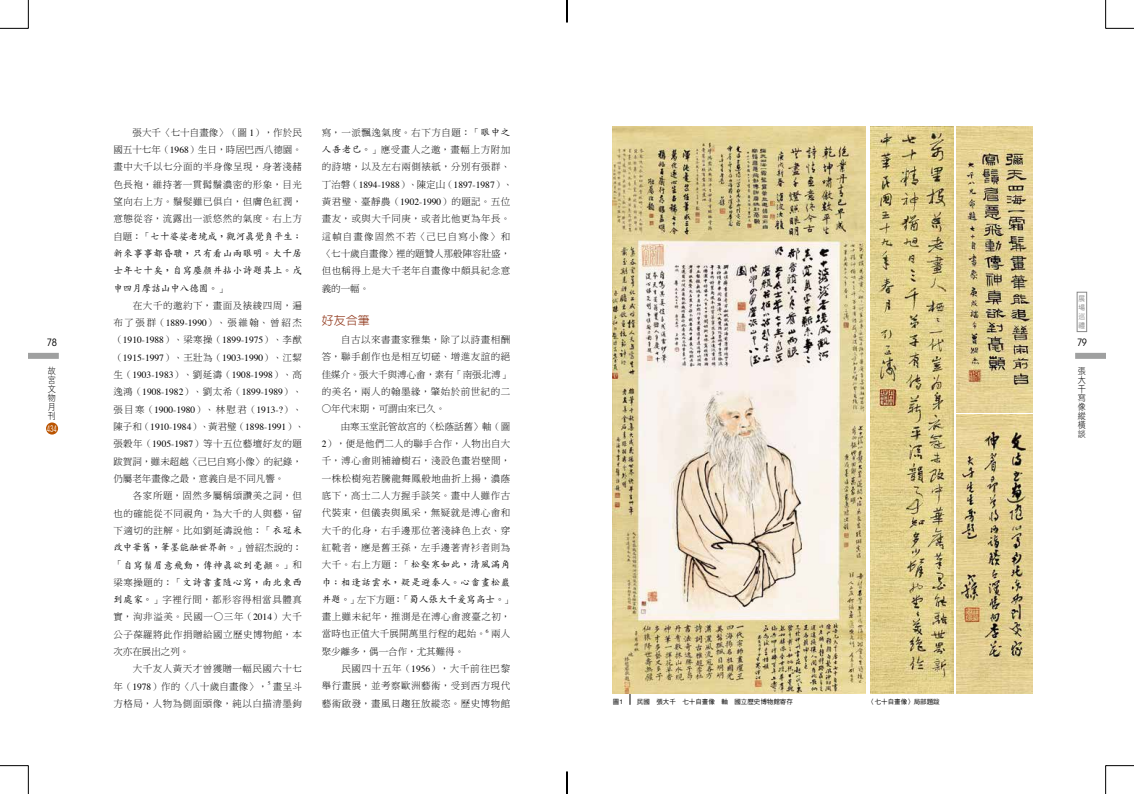
<style>
.page{position:relative;width:1134px;height:794px;background:#fff}
.page>*{position:absolute;margin:0;border:0;box-sizing:border-box;transform-origin:0 0}
.t1{font:500 12px "AR Hei B5";color:#954025}
.t2{font:condensed 10px "ITC Avant Garde Std";color:#000}
.t3{font:9.5px/17.3px "DF Ming Std W3";letter-spacing:.055em;color:#000}
.t4{font:9.5px/17.3px "Times";color:#000}
.t5{font:500 9.5px/17.3px "AR Kai B5";letter-spacing:.055em;color:#000;text-align:justify}
.t6{font:9.5px/17.3px "DF Ming Std W3";letter-spacing:.035em;color:#000}
.t7{font:9px/9px "DF Hei Std W3";color:#000;scale:.9 1}
.t8{font:condensed 9px "ITC Avant Garde Std";color:#fff;scale:.7 1}
.t9{font:7px/9.1px "DF Hei Std W5";color:#898989;text-align:justify;scale:.95 1}
.t10{font:6.5px "DF Hei Std W5";color:#000}
.t11{font:5.5px "Times";color:#000}
.s1{font-family:"AR Kai B5";font-weight:500}
.s2{font-family:"DF Ming Std W3"}
.s3{font-family:"Times"}
.s4{font-family:"DF Ming Std W3";font-weight:400}
.s5{font-family:"Helvetica Neue"}
</style>
<div class="page">
<div style="left:1075px;top:353px;width:31px;height:6px;background:#9fa0a0"></div>
<div style="left:28px;top:353px;width:31px;height:6px;background:#9fa0a0"></div>
<div style="left:46px;top:422px;width:12px;height:12px;background:#bb5400;border-radius:50%"></div>
<div style="left:1077px;top:292px;width:10px;height:40px;border:1px solid #898989"></div>
<svg style="left:630px;top:693px;width:1px;height:12px"></svg>
<img style="left:613px;top:127px;width:252px;height:566px">
<img style="left:871px;top:127px;width:83px;height:566px">
<img style="left:957px;top:127px;width:75px;height:285px">
<img style="left:957px;top:414px;width:75px;height:279px">
<svg style="left:0;top:0;width:29px;height:29px"></svg>
<svg style="left:0;top:765px;width:29px;height:29px"></svg>
<svg style="left:1105px;top:0;width:29px;height:29px"></svg>
<svg style="left:1105px;top:765px;width:29px;height:29px"></svg>
<svg style="left:567px;top:0;width:1px;height:22px"></svg>
<svg style="left:567px;top:771px;width:1px;height:23px"></svg>
<p class="t3" style="left:322px;top:124px;width:190px;text-align:justify">寫，一派飄逸氣度。右下方自題：「<span class="s1">眼中之人吾老已。</span>」應受畫人之邀，畫幅上方附加的詩塘，以及左右兩側裱紙，分別有張群、</p>
<p class="t4" style="left:322px;top:175px;width:192px"><span class="s2">丁治磐（</span>1894-1988<span class="s2">）、陳定山（</span>1897-1987<span class="s2">）、</span></p>
<p class="t3" style="left:322px;top:193px;width:190px;text-align:justify">黃君璧、臺靜農（<span class="s3">1902-1990</span>）的題記。五位畫友，或與大千同庚，或者比他更為年長。這幀自畫像固然不若〈己巳自寫小像〉和〈七十歲自畫像〉裡的題贊人那般陣容壯盛，但也稱得上是大千老年自畫像中頗具紀念意義的一幅。</p>
<p class="t1" style="left:322px;top:315px;width:49px">好友合筆</p>
<p class="t3" style="left:322px;top:331px;width:190px;text-align:justify">　　自古以來書畫家雅集，除了以詩畫相酬答，聯手創作也是相互切磋、增進友誼的絕佳媒介。張大千與溥心畬，素有「南張北溥」的美名，兩人的翰墨緣，肇始於前世紀的二</p>
<p class="t3" style="left:322px;top:400px;width:190px">○年代末期，可謂由來已久。<br>　　由寒玉堂託管故宮的〈松蔭話舊〉軸（圖<br><span class="s3">2</span>），便是他們二人的聯手合作，人物出自大千，溥心畬則補繪樹石，淺設色畫岩壁間，一株松樹宛若騰龍舞鳳般地曲折上揚，濃蔭底下，高士二人方握手談笑。畫中人雖作古代裝束，但儀表與風采，無疑就是溥心畬和大千的化身，右手邊那位著淺絳色上衣、穿紅靴者，應是舊王孫，左手邊著青衫者則為</p>
<p class="t5" style="left:322px;top:556px;width:192px;text-align:left"><span class="s4">大千。右上方題：「</span>松壑寒如此，清風滿角巾；相逢話雲水，疑是避秦人。心畬畫松巖并題。<span class="s4">」左下方題：「</span>蜀人張大千爰寫高士。<span class="s4">」</span></p>
<p class="t6" style="left:322px;top:608px;width:190px">畫上雖未紀年，推測是在溥心畬渡臺之初，當時也正值大千展開萬里行程的起始。</p>
<p class="t3" style="left:113px;top:124px;width:190px;text-align:justify">　　張大千〈七十自畫像〉（圖 <span class="s3">1</span>），作於民國五十七年（<span class="s3">1968</span>）生日，時居巴西八德園。畫中大千以七分面的半身像呈現，身著淺赭色長袍，維持著一貫髯鬚濃密的形象，目光望向右上方。鬚髮雖已俱白，但膚色紅潤，意態從容，流露出一派悠然的氣度。右上方</p>
<p class="t5" style="left:113px;top:227px;width:190px"><span class="s4">自題：「</span>七十婆娑老境成，觀河真覺負平生；新來事事都昏聵，只有看山兩眼明。大千居士年七十矣，自寫塵顏并拈小詩題其上。戊申四月摩詰山中八德園。<span class="s4">」</span></p>
<p class="t3" style="left:113px;top:297px;width:190px">　　在大千的邀約下，畫面及裱綾四周，遍布了張群（<span class="s3">1889-1990</span>）、張維翰、曾紹杰</p>
<p class="t4" style="left:113px;top:331px;width:192px"><span class="s2">（</span>1910-1988<span class="s2">）、梁寒操（</span>1899-1975<span class="s2">）、李猷（</span>1915-1997<span class="s2">）、王壯為（</span>1903-1990<span class="s2">）、江絜生（</span>1903-1983<span class="s2">）、劉延濤（</span>1908-1998<span class="s2">）、高逸鴻（</span>1908-1982<span class="s2">）、劉太希（</span>1899-1989<span class="s2">）、張目寒（</span>1900-1980<span class="s2">）、林慰君（</span>1913-?<span class="s2">）、陳子和（</span>1910-1984<span class="s2">）、黃君璧（</span>1898-1991<span class="s2">）、</span></p>
<p class="t3" style="left:113px;top:435px;width:190px">張穀年（<span class="s3">1905-1987</span>）等十五位藝壇好友的題跋賀詞，雖未超越〈己巳自寫小像〉的紀錄，仍屬老年畫像之最，意義自是不同凡響。<br>　　各家所題，固然多屬稱頌讚美之詞，但也的確能從不同視角，為大千的人與藝，留下適切的註解。比如劉延濤說他：「<span class="s1">衣冠未</span></p>
<p class="t5" style="left:113px;top:539px;width:190px">改中華舊，筆墨能融世界新。<span class="s4">」曾紹杰說的：「</span>自寫鬚眉意飛動，傳神真欲到毫顛。<span class="s4">」和梁寒操題的：「</span>文詩書畫隨心寫，南北東西</p>
<p class="t3" style="left:113px;top:591px;width:190px"><span class="s1">到處家。</span>」字裡行間，都形容得相當具體真實，洵非溢美。民國一○三年（<span class="s3">2014</span>）大千公子葆羅將此作捐贈給國立歷史博物館，本次亦在展出之列。<br>　　大千友人黃天才曾獲贈一幅民國六十七年（<span class="s3">1978</span>）作的〈八十歲自畫像〉，</p>
<p class="t9" style="left:1078px;top:293px;width:8px">展場巡禮</p>
<p class="t2" style="left:47px;top:337px;width:12px">78</p>
<p class="t2" style="left:1077px;top:337px;width:12px">79</p>
<p class="t7" style="left:48px;top:366px;width:10px">故宮文物月刊</p>
<p class="t7" style="left:1078px;top:366px;width:10px;text-align:justify">張大千寫像縱橫談</p>
<p class="t8" style="left:47px;top:423px;width:16px">434</p>
<p class="t11" style="left:486px;top:626px;width:4px">6</p>
<p class="t3" style="left:491px;top:625px;width:21px">兩人</p>
<p class="t3" style="left:322px;top:642px;width:190px">聚少離多，偶一合作，尤其難得。<br>　　民國四十五年（<span class="s3">1956</span>），大千前往巴黎舉行畫展，並考察歐洲藝術，受到西方現代藝術啟發，畫風日趨狂放縱恣。歷史博物館</p>
<p class="t11" style="left:268px;top:678px;width:4px">5</p>
<p class="t3" style="left:113px;top:677px;width:190px;text-align:right">畫呈斗<br>方格局，人物為側面頭像，純以白描清墨鉤</p>
<p class="t10" style="left:613px;top:698px;width:12px">圖<span class="s5">1</span></p>
<p class="t10" style="left:637px;top:698px;width:157px">民國　張大千　七十自畫像　軸　國立歷史博物館寄存</p>
<p class="t10" style="left:868px;top:698px;width:73px">〈七十自畫像〉局部題跋</p>
</div>
